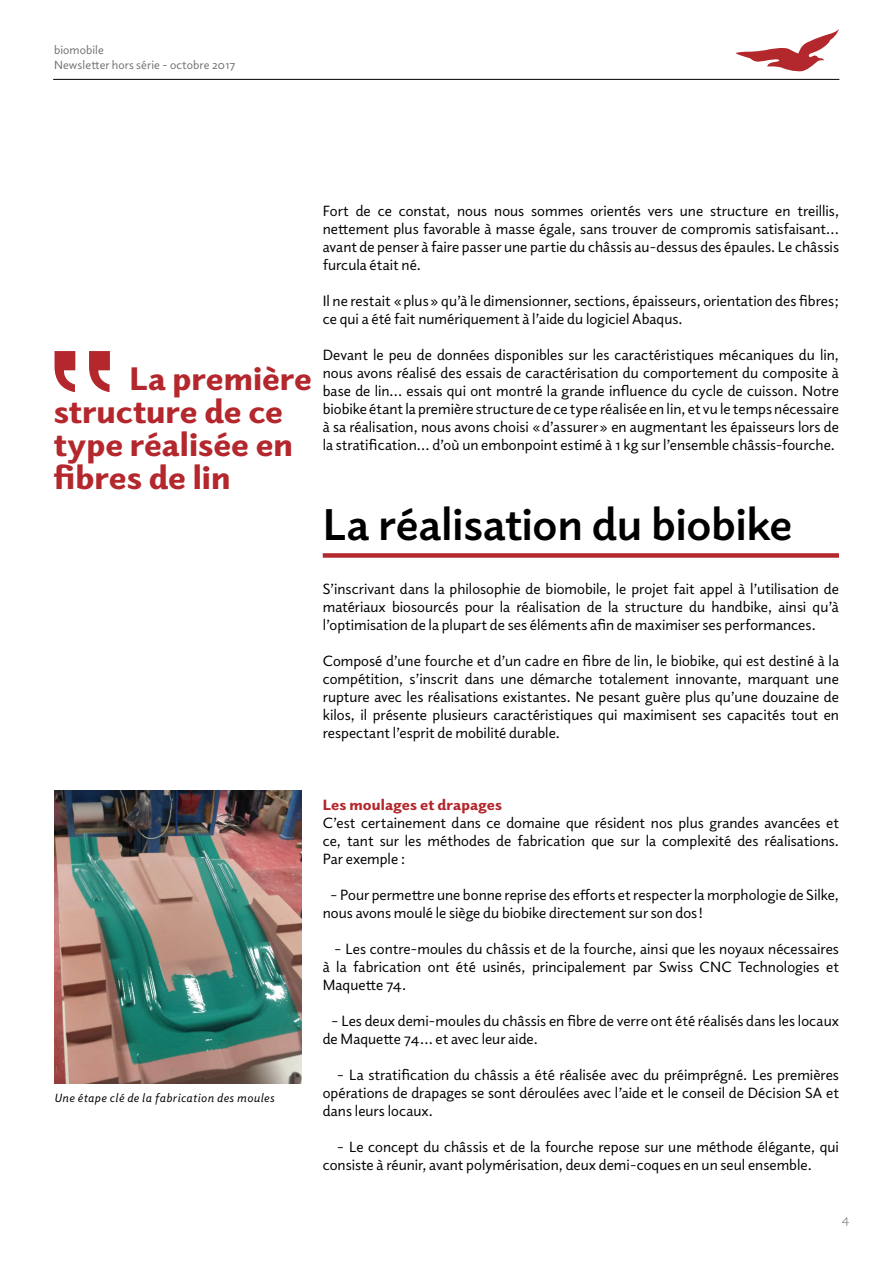
<style>
.page{position:relative;width:893px;height:1263px;background:#fff}
.page>*{position:absolute;margin:0;border:0;box-sizing:border-box;transform-origin:0 0}
.t1{font:700 150px "Helvetica";color:#b3272d}
.t2{font:700 45px "Elido";letter-spacing:-.01em;color:#000}
.t3{font:900 33px/33px "Elido";color:#b3272d}
.t4{font:15px/18px "Elido";color:#000;text-align:justify}
.t5{font:900 15px "Elido";letter-spacing:.01em;color:#b3272d}
.t6{font:300 13.5px "Elido";color:#707172}
.t7{font:12px/14.4px "Elido";letter-spacing:.01em;color:#707172}
.t8{font:italic 12px "Elido";letter-spacing:.045em;color:#000}
</style>
<div class="page">
<svg style="left:735px;top:29px;width:104px;height:42px"></svg>
<hr style="left:53px;top:79px;width:786px;height:1px;background:#000">
<img style="left:54px;top:790px;width:247px;height:294px">
<div style="left:323px;top:553px;width:516px;height:5px;background:#b3282d"></div>
<p class="t7" style="left:54px;top:43px;width:183px">biomobile<br>Newsletter hors série - octobre 2017</p>
<h1 class="t1" style="left:43px;top:285px;width:76px">‟</h1>
<h3 class="t3" style="left:54px;top:361px;width:260px;text-indent:76px">La première structure de ce type réalisée en</h3>
<h3 class="t3" style="left:54px;top:460px;width:178px">fibres de lin</h3>
<p class="t4" style="left:323px;top:201px;width:518px">Fort de ce constat, nous nous sommes orientés vers une structure en treillis, nettement plus favorable à masse égale, sans trouver de compromis satisfaisant… avant de penser à faire passer une partie du châssis au-dessus des épaules. Le châssis furcula était né.</p>
<p class="t4" style="left:323px;top:291px;width:518px">Il ne restait « plus » qu’à le dimensionner, sections, épaisseurs, orientation des fibres ; ce qui a été fait numériquement à l’aide du logiciel Abaqus.</p>
<p class="t4" style="left:323px;top:345px;width:518px">Devant le peu de données disponibles sur les caractéristiques mécaniques du lin, nous avons réalisé des essais de caractérisation du comportement du composite à base de lin… essais qui ont montré la grande influence du cycle de cuisson. Notre biobike étant la première structure de ce type réalisée en lin, et vu le temps nécessaire à sa réalisation, nous avons choisi « d’assurer » en augmentant les épaisseurs lors de la stratification… d’où un embonpoint estimé à 1 kg sur l’ensemble châssis-fourche.</p>
<h2 class="t2" style="left:323px;top:494px;width:472px">La réalisation du biobike</h2>
<p class="t4" style="left:323px;top:579px;width:518px">S’inscrivant dans la philosophie de biomobile, le projet fait appel à l’utilisation de matériaux biosourcés pour la réalisation de la structure du handbike, ainsi qu’à l’optimisation de la plupart de ses éléments afin de maximiser ses performances.</p>
<p class="t4" style="left:323px;top:651px;width:518px">Composé d’une fourche et d’un cadre en fibre de lin, le biobike, qui est destiné à la compétition, s’inscrit dans une démarche totalement innovante, marquant une rupture avec les réalisations existantes. Ne pesant guère plus qu’une douzaine de kilos, il présente plusieurs caractéristiques qui maximisent ses capacités tout en respectant l’esprit de mobilité durable.</p>
<p class="t8" style="left:54px;top:1090px;width:222px">Une étape clé de la fabrication des moules</p>
<p class="t5" style="left:323px;top:795px;width:181px">Les moulages et drapages</p>
<p class="t4" style="left:323px;top:813px;width:518px">C’est certainement dans ce domaine que résident nos plus grandes avancées et ce, tant sur les méthodes de fabrication que sur la complexité des réalisations.<br>Par exemple :</p>
<p class="t4" style="left:323px;top:885px;width:518px;text-indent:7px">– Pour permettre une bonne reprise des efforts et respecter la morphologie de Silke, nous avons moulé le siège du biobike directement sur son dos !</p>
<p class="t4" style="left:323px;top:939px;width:518px;text-indent:11px">– Les contre-moules du châssis et de la fourche, ainsi que les noyaux nécessaires à la fabrication ont été usinés, principalement par Swiss CNC Technologies et Maquette 74.</p>
<p class="t4" style="left:323px;top:1011px;width:518px;text-indent:8px">– Les deux demi-moules du châssis en fibre de verre ont été réalisés dans les locaux de Maquette 74… et avec leur aide.</p>
<p class="t4" style="left:323px;top:1065px;width:518px;text-indent:14px">– La stratification du châssis a été réalisée avec du préimprégné. Les premières opérations de drapages se sont déroulées avec l’aide et le conseil de Décision SA et dans leurs locaux.</p>
<p class="t4" style="left:323px;top:1137px;width:518px;text-indent:14px">– Le concept du châssis et de la fourche repose sur une méthode élégante, qui consiste à réunir, avant polymérisation, deux demi-coques en un seul ensemble.</p>
<p class="t6" style="left:842px;top:1211px;width:9px">4</p>
</div>
